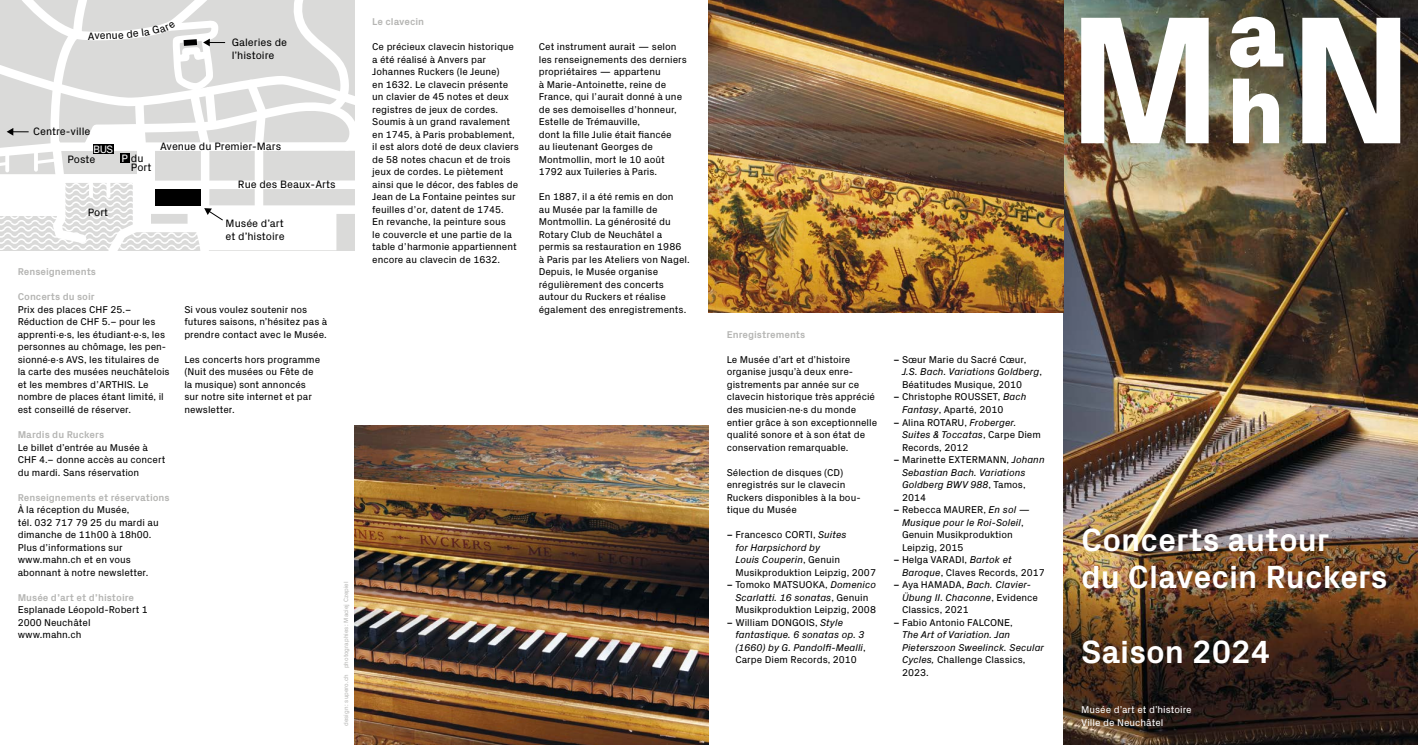
<style>
.page{position:relative;width:1418px;height:745px;background:#fff}
.page>*{position:absolute;margin:0;border:0;box-sizing:border-box;transform-origin:0 0}
.t1{font:700 32.5px/37.5px "Px Grotesk";color:#fff}
.t2{font:10.88px/13px "Px Grotesk";color:#000}
.t3{font:10.88px "Px Grotesk";color:#fff}
.t4{font:10px/12.5px "Px Grotesk";color:#000}
.t5{font:italic 10px/12.5px "Px Grotesk";color:#000}
.t6{font:700 10px "Px Grotesk";color:#b5b5b3}
.t7{font:10px "Px Grotesk";color:#fff}
.t8{font:6.25px "Px Grotesk";color:#b5b5b3}
.s1{color:#fff}
.s2{font-weight:700}
.s3{font-style:italic}
.s4{font-weight:700;font-style:normal}
.s5{font-style:normal}
</style>
<div class="page">
<img style="left:354px;top:425px;width:355px;height:319px">
<img style="left:1063px;top:0;width:354px;height:744px">
<svg style="left:1081px;top:17px;width:319px;height:126px"></svg>
<img style="left:709px;top:0;width:354px;height:312px">
<svg style="left:0;top:0;width:354px;height:251px"></svg>
<p class="t2" style="left:88px;top:29px;width:8px">A</p>
<p class="t2" style="left:232px;top:35px;width:57px">Galeries de l’histoire</p>
<p class="t2" style="left:33px;top:124px;width:59px">Centre-ville</p>
<p class="t3" style="left:93px;top:141px;width:21px">BUS</p>
<p class="t2" style="left:67px;top:152px;width:30px">Poste</p>
<p class="t2" style="left:88px;top:205px;width:22px">Port</p>
<p class="t2" style="left:131px;top:153px;width:22px;line-height:9.2px;text-indent:-10px"><span class="s1">P</span>du<br>Port</p>
<p class="t2" style="left:160px;top:139px;width:123px">Avenue du Premier-Mars</p>
<p class="t2" style="left:238px;top:177px;width:99px">Rue des Beaux-Arts</p>
<p class="t2" style="left:226px;top:216px;width:60px">Musée d’art et d’histoire</p>
<p class="t6" style="left:18px;top:264px;width:80px">Renseignements</p>
<p class="t6" style="left:18px;top:289px;width:78px">Concerts du soir</p>
<p class="t4" style="left:18px;top:302px;width:153px">Prix des places CHF 25.–<br>Réduction de CHF 5.– pour les apprenti·e·s, les étudiant·e·s, les personnes au chômage, les pen&shy;sionné·e·s AVS, les titulaires de la carte des musées neuchâtelois et les membres dʼARTHIS. Le nombre de places étant limité, il est conseillé de réserver.</p>
<p class="t6" style="left:18px;top:427px;width:88px">Mardis du Ruckers</p>
<p class="t4" style="left:18px;top:440px;width:149px">Le billet d’entrée au Musée à<br>CHF 4.– donne accès au concert du mardi. Sans réservation</p>
<p class="t6" style="left:18px;top:489px;width:153px">Renseignements et réservations</p>
<p class="t4" style="left:18px;top:502px;width:142px">À la réception du Musée,<br>tél. 032 717 79 25 du mardi au dimanche de 11h00 à 18h00.<br>Plus d’informations sur www.mahn.ch et en vous abonnant à notre newsletter.</p>
<p class="t6" style="left:18px;top:589px;width:118px">Musée dʼart et dʼhistoire</p>
<p class="t4" style="left:18px;top:602px;width:132px">Esplanade Léopold-Robert 1<br>2000 Neuchâtel www.mahn.ch</p>
<p class="t4" style="left:184px;top:302px;width:145px">Si vous voulez soutenir nos futures saisons, n’hésitez pas à prendre contact avec le Musée.</p>
<p class="t4" style="left:184px;top:352px;width:137px">Les concerts hors programme (Nuit des musées ou Fête de la musique) sont annoncés sur notre site internet et par newsletter.</p>
<p class="t8" style="left:341px;top:725px;width:146px;rotate:-90deg">design : supero.ch photographies : Maciej Czepiel</p>
<p class="t6" style="left:372px;top:14px;width:53px">Le clavecin</p>
<p class="t4" style="left:372px;top:40px;width:148px">Ce précieux clavecin historique a été réalisé à Anvers par<br>Johannes Ruckers (le Jeune)<br>en 1632. Le clavecin présente un clavier de 45 notes et deux registres de jeux de cordes.<br>Soumis à un grand ravalement en 1745, à Paris probablement, il est alors doté de deux claviers de 58 notes chacun et de trois jeux de cordes. Le piètement ainsi que le décor, des fables de<br>Jean de La Fontaine peintes sur feuilles dʼor, datent de 1745.<br>En revanche, la peinture sous<br>le couvercle et une partie de la table dʼharmonie appartiennent encore au clavecin de 1632.</p>
<p class="t4" style="left:539px;top:40px;width:150px">Cet instrument aurait — selon les renseignements des derniers propriétaires — appartenu<br>à Marie-Antoinette, reine de<br>France, qui lʼaurait donné à une de ses demoiselles dʼhonneur,<br>Estelle de Trémauville,<br>dont la fille Julie était fiancée<br>au lieutenant Georges de<br>Montmollin, mort le 10 août<br>1792 aux Tuileries à Paris.</p>
<p class="t4" style="left:539px;top:190px;width:152px">En 1887, il a été remis en don<br>au Musée par la famille de<br>Montmollin. La générosité du<br>Rotary Club de Neuchâtel a permis sa restauration en 1986<br>à Paris par les Ateliers von Nagel.<br>Depuis, le Musée organise régulièrement des concerts autour du Ruckers et réalise également des enregistrements.</p>
<p class="t6" style="left:726px;top:327px;width:80px">Enregistrements</p>
<p class="t4" style="left:726px;top:352px;width:152px">Le Musée d’art et d’histoire organise jusqu’à deux enre&shy;gistrements par année sur ce clavecin historique très apprécié des musicien·ne·s du monde entier grâce à son exceptionnelle qualité sonore et à son état de conservation remarquable.</p>
<p class="t4" style="left:726px;top:465px;width:135px">Sélection de disques (CD) enregistrés sur le clavecin<br>Ruckers disponibles à la bou&shy;tique du Musée</p>
<p class="t4" style="left:735px;top:527px;width:142px;text-indent:-9px"><span class="s2">–</span> Francesco CORTI, <span class="s3">Suites<br>for Harpsichord by<br>Louis Couperin</span>, Genuin<br>Musikproduktion Leipzig, 2007</p>
<p class="t4" style="left:735px;top:577px;width:142px;text-indent:-9px"><span class="s2">–</span> Tomoko MATSUOKA, <span class="s3">Domenico<br>Scarlatti. 16 sonatas</span>, Genuin<br>Musikproduktion Leipzig, 2008</p>
<p class="t5" style="left:735px;top:615px;width:132px;text-indent:-9px"><span class="s4">–</span> <span class="s5">William DONGOIS,</span> Style fantastique. 6 sonatas op. 3 (1660) by G. Pandolfi-Mealli<span class="s5">,<br>Carpe Diem Records, 2010</span></p>
<p class="t4" style="left:902px;top:352px;width:142px;text-indent:-9px"><span class="s2">–</span> Sœur Marie du Sacré Cœur,<br><span class="s3">J.S. Bach. Variations Goldberg</span>,<br>Béatitudes Musique, 2010</p>
<p class="t4" style="left:902px;top:390px;width:126px;text-indent:-9px"><span class="s2">–</span> Christophe ROUSSET, <span class="s3">Bach<br>Fantasy</span>, Aparté, 2010</p>
<p class="t4" style="left:902px;top:415px;width:140px;text-indent:-9px"><span class="s2">–</span> Alina ROTARU, <span class="s3">Froberger.<br>Suites &amp; Toccatas</span>, Carpe Diem<br>Records, 2012</p>
<p class="t5" style="left:902px;top:452px;width:144px;text-indent:-9px"><span class="s4">–</span> <span class="s5">Marinette EXTERMANN,</span> Johann<br>Sebastian Bach. Variations<br>Goldberg BWV 988<span class="s5">, Tamos,<br>2014</span></p>
<p class="t4" style="left:902px;top:502px;width:130px;text-indent:-9px"><span class="s2">–</span> Rebecca MAURER, <span class="s3">En sol —<br>Musique pour le Roi-Soleil</span>,<br>Genuin Musikproduktion<br>Leipzig, 2015</p>
<p class="t4" style="left:902px;top:552px;width:144px;text-indent:-9px"><span class="s2">–</span> Helga VARADI, <span class="s3">Bartok et<br>Baroque</span>, Claves Records, 2017</p>
<p class="t4" style="left:902px;top:577px;width:137px;text-indent:-9px"><span class="s2">–</span> Aya HAMADA, <span class="s3">Bach. Clavier-<br>Übung II</span>. <span class="s3">Chaconne</span>, Evidence<br>Classics, 2021</p>
<p class="t5" style="left:902px;top:615px;width:144px;text-indent:-9px"><span class="s4">–</span> <span class="s5">Fabio Antonio FALCONE,<br></span>The Art of Variation. Jan<br>Pieterszoon Sweelinck. Secular<br>Cycles, <span class="s5">Challenge Classics,<br>2023.</span></p>
<h1 class="t1" style="left:1081px;top:519px;width:308px">Concerts autour<br>du Clavecin Ruckers</h1>
<h1 class="t1" style="left:1081px;top:631px;width:190px">Saison 2024</h1>
<p class="t7" style="left:1081px;top:702px;width:112px">Musée d’art et d’histoire</p>
<p class="t7" style="left:1081px;top:714px;width:84px">Ville de Neuchâtel</p>
</div>
